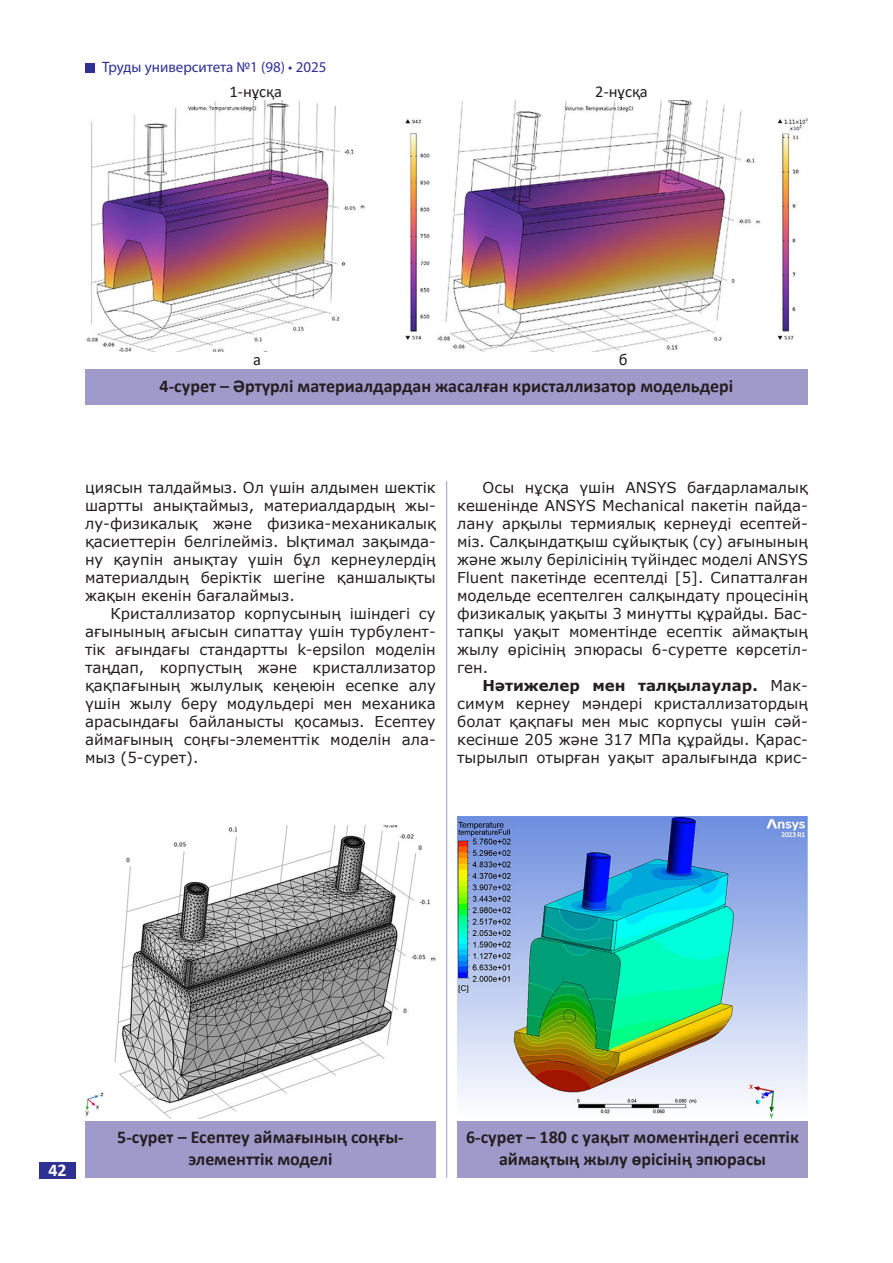
<style>
.page{position:relative;width:893px;height:1263px;background:#fff}
.page>*{position:absolute;margin:0;border:0;box-sizing:border-box;transform-origin:0 0}
.Рисунки_Calibri_12_b{font:700 18px/21.6px "Calibri";color:#231f20;text-align:center}
.t1{font:700 18px "Calibri";color:#fff}
.t2{font:16.5px "Calibri";color:#231f20}
.ТЕКСТ_каз{font:15px/18px "Verdana";color:#231f20;text-align:justify}
.t3{font:15px "Myriad Pro";color:#2e3092}
.s1{font-weight:700}
</style>
<div class="page">
<div style="left:40px;top:1162px;width:36px;height:16px;background:#2e3092"></div>
<div style="left:85px;top:63px;width:9px;height:9px;background:#2e3092"></div>
<div style="left:85px;top:370px;width:723px;height:35px;background:#a09acb"></div>
<img style="left:85px;top:100px;width:344px;height:252px">
<img style="left:437px;top:100px;width:371px;height:252px">
<div style="left:85px;top:1121px;width:351px;height:56px;background:#a09acb"></div>
<img style="left:85px;top:825px;width:351px;height:293px">
<div style="left:457px;top:1121px;width:351px;height:56px;background:#a09acb"></div>
<img style="left:457px;top:817px;width:351px;height:301px">
<hr style="left:446px;top:481px;width:1px;height:697px;background:#a09acb">
<p class="t3" style="left:102px;top:58px;width:226px">Труды университета №1 (98) • 2025</p>
<p class="t2" style="left:230px;top:80px;width:54px">1-нұсқа</p>
<p class="t2" style="left:595px;top:80px;width:54px">2-нұсқа</p>
<p class="t2" style="left:253px;top:348px;width:9px">а</p>
<p class="t2" style="left:619px;top:348px;width:10px">б</p>
<p class="Рисунки_Calibri_12_b" style="left:160px;top:375px;width:575px">4-сурет – Әртүрлі материалдардан жасалған кристаллизатор модельдері</p>
<p class="ТЕКСТ_каз" style="left:85px;top:478px;width:352px">циясын талдаймыз. Ол үшін алдымен шектік шартты анықтаймыз, материалдардың жы&shy;лу-физикалық және физика-механикалық қасиеттерін белгілейміз. Ықтимал зақымда&shy;ну қаупін анықтау үшін бұл кернеулердің материалдың беріктік шегіне қаншалықты жақын екенін бағалаймыз.</p>
<p class="ТЕКСТ_каз" style="left:85px;top:604px;width:352px;text-indent:26px">Кристаллизатор корпусының ішіндегі су ағынының ағысын сипаттау үшін турбулент&shy;тік ағындағы стандартты k-epsilon моделін таңдап, корпустың және кристаллизатор қақпағының жылулық кеңеюін есепке алу үшін жылу беру модульдері мен механика арасындағы байланысты қосамыз. Есептеу аймағының соңғы-элементтік моделін ала&shy;мыз (5-сурет).</p>
<p class="ТЕКСТ_каз" style="left:457px;top:478px;width:352px;text-indent:26px">Осы нұсқа үшін ANSYS бағдарламалық кешенінде ANSYS Mechanical пакетін пайда&shy;лану арқылы термиялық кернеуді есептей&shy;міз. Салқындатқыш сұйықтық (су) ағынының және жылу берілісінің түйіндес моделі ANSYS Fluent пакетінде есептелді [5]. Сипатталған модельде есептелген салқындату процесінің физикалық уақыты 3 минутты құрайды. Бас&shy;тапқы уақыт моментінде есептік аймақтың жылу өрісінің эпюрасы 6-суретте көрсетіл&shy;ген.</p>
<p class="ТЕКСТ_каз" style="left:457px;top:676px;width:352px;text-indent:26px"><span class="s1">Нәтижелер мен талқылаулар.</span> Мак&shy;симум кернеу мәндері кристаллизатордың болат қақпағы мен мыс корпусы үшін сәй&shy;кесінше 205 және 317 МПа құрайды. Қарас&shy;тырылып отырған уақыт аралығында крис-</p>
<p class="t1" style="left:48px;top:1157px;width:20px">42</p>
<p class="Рисунки_Calibri_12_b" style="left:117px;top:1126px;width:288px">5-сурет – Есептеу аймағының соңғы&shy;элементтік моделі</p>
<p class="Рисунки_Calibri_12_b" style="left:466px;top:1126px;width:334px">6-сурет – 180 с уақыт моментіндегі есептік аймақтың жылу өрісінің эпюрасы</p>
</div>
